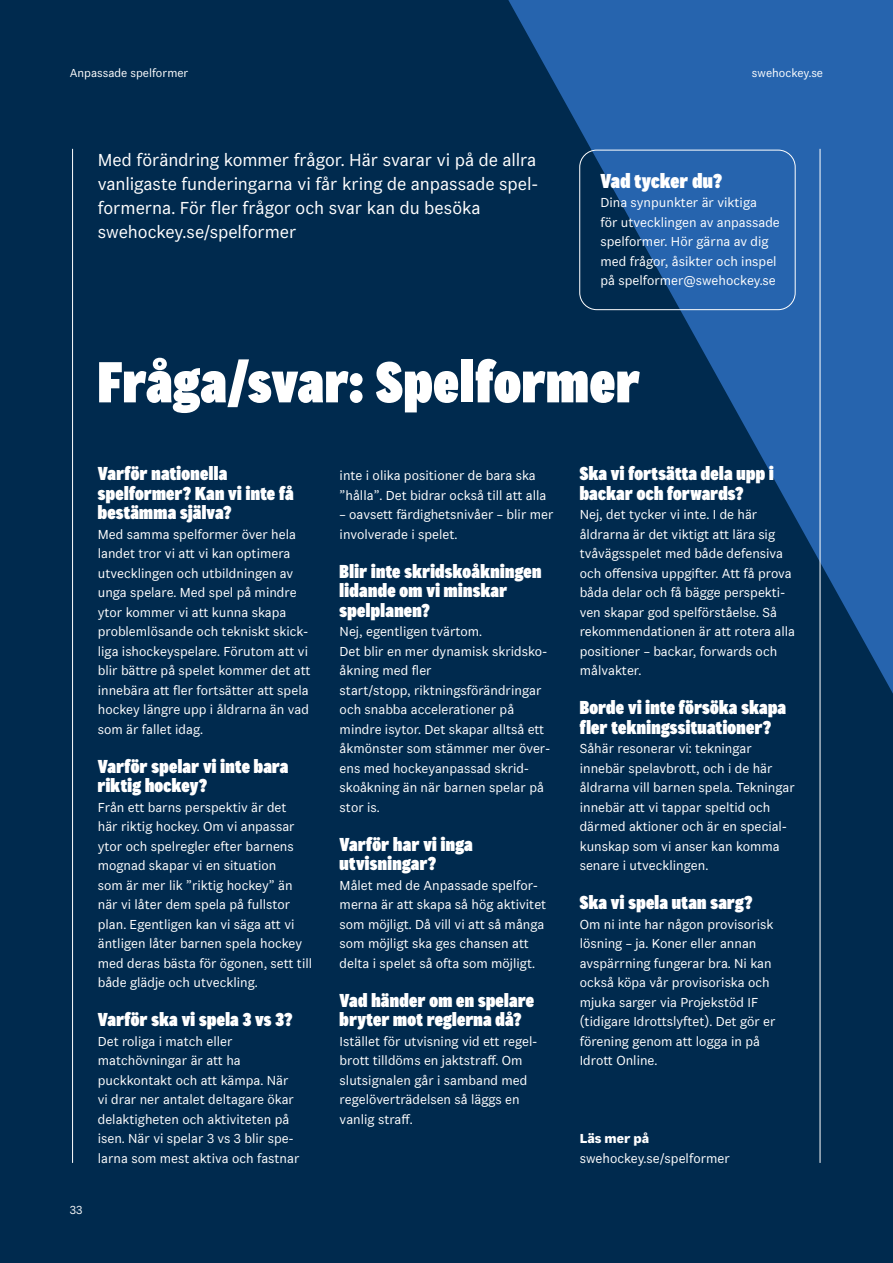
<style>
.page{position:relative;width:893px;height:1263px;background:#002a4e}
.page>*{position:absolute;margin:0;border:0;box-sizing:border-box;transform-origin:0 0}
.t1{font:60px "Flex Display 100 Black";letter-spacing:.015em;color:#fff}
.t2{font:21px "Flex Display 100 Black";letter-spacing:.01em;color:#fff}
.t3{font:19.5px/19.5px "Flex Display 100 Black";letter-spacing:.015em;color:#fff}
.t4{font:18px/24px "Flex 70 Regular";letter-spacing:-.005em;color:#fff}
.t5{font:13.5px/19.5px "Flex 70 Regular";color:#fff}
.t6{font:13.5px "Flex 90 Bold";color:#fff}
.t7{font:12px "Flex 70 Regular";color:#fff}
</style>
<div class="page">
<svg style="left:508px;top:0;width:385px;height:694px"></svg>
<div style="left:579px;top:150px;width:216px;height:160px;border:1px solid #fff;border-radius:17px"></div>
<hr style="left:820px;top:149px;width:1px;height:1014px;background:#fff">
<hr style="left:72px;top:149px;width:1px;height:1014px;background:#fff">
<p class="t7" style="left:70px;top:66px;width:120px">Anpassade spelformer</p>
<p class="t7" style="left:752px;top:65px;width:73px">swehockey.se</p>
<h3 class="t4" style="left:98px;top:147px;width:441px">Med förändring kommer frågor. Här svarar vi på de allra vanligaste funderingarna vi får kring de anpassade spel&shy;formerna. För fler frågor och svar kan du besöka swehockey.se/spelformer</h3>
<h2 class="t2" style="left:600px;top:169px;width:123px">Vad tycker du?</h2>
<p class="t5" style="left:600px;top:193px;width:181px">Dina synpunkter är viktiga<br>för utvecklingen av anpassade spelformer. Hör gärna av dig med frågor, åsikter och inspel på spelformer@swehockey.se</p>
<h1 class="t1" style="left:98px;top:347px;width:543px">Fråga/svar: Spelformer</h1>
<h3 class="t3" style="left:98px;top:463px;width:197px">Varför nationella spelformer? Kan vi inte få bestämma själva?</h3>
<p class="t5" style="left:98px;top:524px;width:214px">Med samma spelformer över hela landet tror vi att vi kan optimera utvecklingen och utbildningen av unga spelare. Med spel på mindre ytor kommer vi att kunna skapa problemlösande och tekniskt skick&shy;liga ishockeyspelare. Förutom att vi blir bättre på spelet kommer det att innebära att fler fortsätter att spela hockey längre upp i åldrarna än vad som är fallet idag.</p>
<h3 class="t3" style="left:98px;top:756px;width:192px">Varför spelar vi inte bara riktig hockey?</h3>
<p class="t5" style="left:98px;top:797px;width:216px">Från ett barns perspektiv är det<br>här riktig hockey. Om vi anpassar ytor och spelregler efter barnens mognad skapar vi en situation<br>som är mer lik ”riktig hockey” än när vi låter dem spela på fullstor plan. Egentligen kan vi säga att vi äntligen låter barnen spela hockey med deras bästa för ögonen, sett till både glädje och utveckling.</p>
<h3 class="t3" style="left:98px;top:1009px;width:196px">Varför ska vi spela 3 vs 3?</h3>
<p class="t5" style="left:98px;top:1031px;width:203px">Det roliga i match eller matchövningar är att ha puckkontakt och att kämpa. När vi drar ner antalet deltagare ökar delaktigheten och aktiviteten på isen. När vi spelar 3 vs 3 blir spe&shy;larna som mest aktiva och fastnar</p>
<p class="t7" style="left:70px;top:1202px;width:14px">33</p>
<p class="t5" style="left:340px;top:466px;width:208px">inte i olika positioner de bara ska ”hålla”. Det bidrar också till att alla</p>
<p class="t5" style="left:340px;top:505px;width:215px">– oavsett färdighetsnivåer – blir mer involverade i spelet.</p>
<h3 class="t3" style="left:340px;top:561px;width:203px">Blir inte skridskoåkningen lidande om vi minskar spelplanen?</h3>
<p class="t5" style="left:340px;top:622px;width:212px">Nej, egentligen tvärtom.<br>Det blir en mer dynamisk skridsko&shy;åkning med fler<br>start/stopp, riktningsförändringar och snabba accelerationer på mindre isytor. Det skapar alltså ett åkmönster som stämmer mer över&shy;ens med hockeyanpassad skrid&shy;skoåkning än när barnen spelar på stor is.</p>
<h3 class="t3" style="left:340px;top:834px;width:135px">Varför har vi inga utvisningar?</h3>
<p class="t5" style="left:340px;top:875px;width:208px">Målet med de Anpassade spelfor&shy;merna är att skapa så hög aktivitet som möjligt. Då vill vi att så många som möjligt ska ges chansen att delta i spelet så ofta som möjligt.</p>
<h3 class="t3" style="left:340px;top:990px;width:196px">Vad händer om en spelare bryter mot reglerna då?</h3>
<p class="t5" style="left:340px;top:1031px;width:199px">Istället för utvisning vid ett regel&shy;brott tilldöms en jaktstraff. Om slutsignalen går i samband med regelöverträdelsen så läggs en vanlig straff.</p>
<h3 class="t3" style="left:580px;top:463px;width:195px">Ska vi fortsätta dela upp i backar och forwards?</h3>
<p class="t5" style="left:580px;top:505px;width:217px">Nej, det tycker vi inte. I de här åldrarna är det viktigt att lära sig tvåvägsspelet med både defensiva och offensiva uppgifter. Att få prova båda delar och få bägge perspekti&shy;ven skapar god spelförståelse. Så rekommendationen är att rotera alla positioner – backar, forwards och målvakter.</p>
<h3 class="t3" style="left:580px;top:697px;width:208px">Borde vi inte försöka skapa fler tekningssituationer?</h3>
<p class="t5" style="left:580px;top:739px;width:217px">Såhär resonerar vi: tekningar innebär spelavbrott, och i de här åldrarna vill barnen spela. Tekningar innebär att vi tappar speltid och därmed aktioner och är en special&shy;kunskap som vi anser kan komma senare i utvecklingen.</p>
<h3 class="t3" style="left:580px;top:892px;width:174px">Ska vi spela utan sarg?</h3>
<p class="t5" style="left:580px;top:914px;width:197px">Om ni inte har någon provisorisk lösning – ja. Koner eller annan avspärrning fungerar bra. Ni kan också köpa vår provisoriska och mjuka sarger via Projekstöd IF (tidigare Idrottslyftet). Det gör er förening genom att logga in på<br>Idrott Online.</p>
<p class="t6" style="left:580px;top:1130px;width:71px">Läs mer på</p>
<p class="t5" style="left:580px;top:1148px;width:152px">swehockey.se/spelformer</p>
</div>
